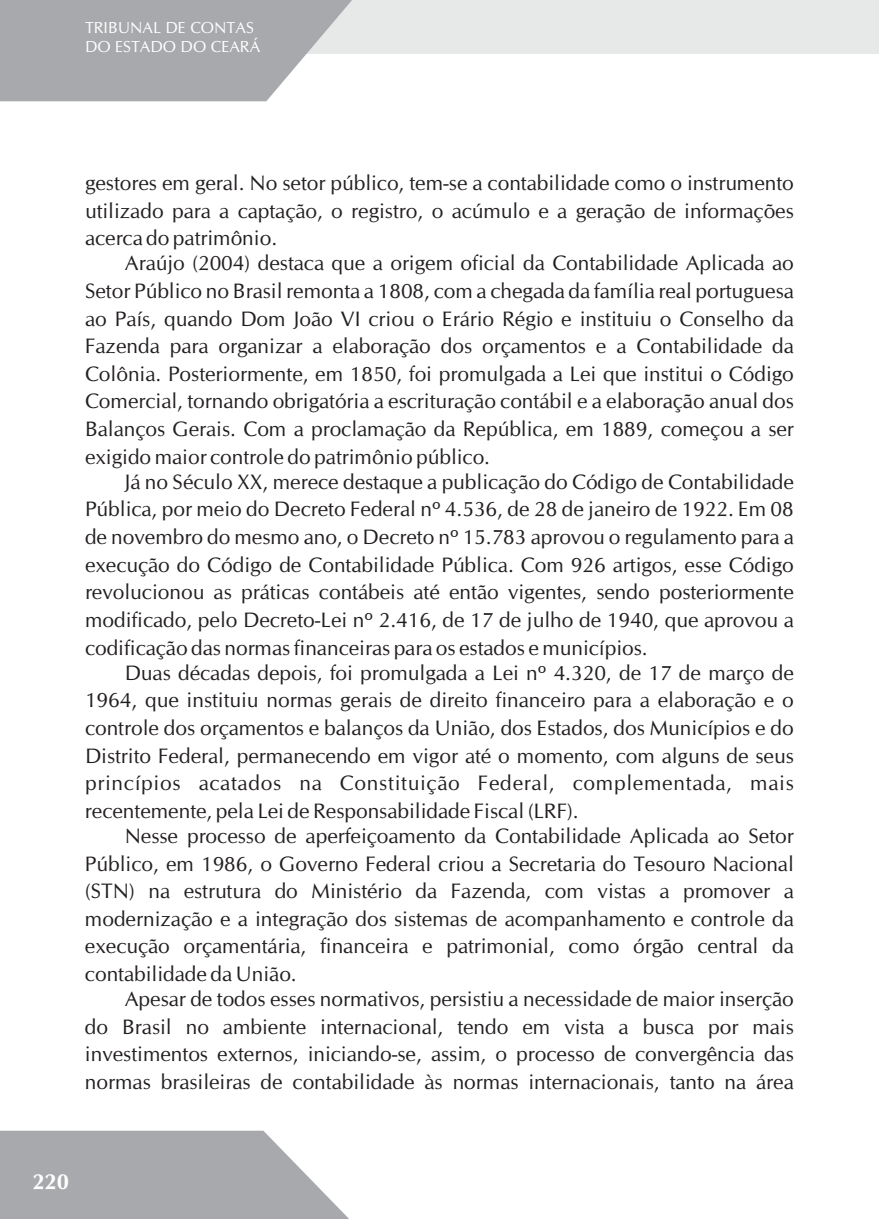
<style>
.page{position:relative;width:879px;height:1219px;background:#fff}
.page>*{position:absolute;margin:0;border:0;box-sizing:border-box;transform-origin:0 0}
.t1{font:700 22px "CG Omega";color:#fff}
.t2{font:21px/27.6px "CG Omega";color:#231f20;text-align:justify}
.t3{font:16px/19.2px "CG Omega";color:#fff}
</style>
<div class="page">
<div style="left:0;top:0;width:879px;height:53px;background:#e7e8e8"></div>
<svg style="left:0;top:1131px;width:349px;height:88px;background:#b1b3b6"></svg>
<svg style="left:0;top:0;width:352px;height:101px;background:#b0b1b4"></svg>
<p class="t3" style="left:85px;top:19px;width:177px">TRIBUNAL DE CONTAS<br>DO ESTADO DO CEARÁ</p>
<p class="t2" style="left:85px;top:171px;width:710px">gestores em geral. No setor público, tem-se a contabilidade como o instrumento utilizado para a captação, o registro, o acúmulo e a geração de informações acerca do patrimônio.</p>
<p class="t2" style="left:85px;top:251px;width:710px;text-indent:40px">Araújo (2004) destaca que a origem oficial da Contabilidade Aplicada ao Setor Público no Brasil remonta a 1808, com a chegada da família real portuguesa ao País, quando Dom João VI criou o Erário Régio e instituiu o Conselho da Fazenda para organizar a elaboração dos orçamentos e a Contabilidade da Colônia. Posteriormente, em 1850, foi promulgada a Lei que institui o Código Comercial, tornando obrigatória a escrituração contábil e a elaboração anual dos Balanços Gerais. Com a proclamação da República, em 1889, começou a ser exigido maior controle do patrimônio público.</p>
<p class="t2" style="left:85px;top:469px;width:710px;text-indent:40px">Já no Século XX, merece destaque a publicação do Código de Contabilidade Pública, por meio do Decreto Federal nº 4.536, de 28 de janeiro de 1922. Em 08 de novembro do mesmo ano, o Decreto nº 15.783 aprovou o regulamento para a execução do Código de Contabilidade Pública. Com 926 artigos, esse Código revolucionou as práticas contábeis até então vigentes, sendo posteriormente modificado, pelo Decreto-Lei nº 2.416, de 17 de julho de 1940, que aprovou a codificação das normas financeiras para os estados e municípios.</p>
<p class="t2" style="left:85px;top:660px;width:710px;text-indent:40px">Duas décadas depois, foi promulgada a Lei nº 4.320, de 17 de março de 1964, que instituiu normas gerais de direito financeiro para a elaboração e o controle dos orçamentos e balanços da União, dos Estados, dos Municípios e do Distrito Federal, permanecendo em vigor até o momento, com alguns de seus princípios acatados na Constituição Federal, complementada, mais recentemente, pela Lei de Responsabilidade Fiscal (LRF).</p>
<p class="t2" style="left:85px;top:823px;width:710px;text-indent:40px">Nesse processo de aperfeiçoamento da Contabilidade Aplicada ao Setor Público, em 1986, o Governo Federal criou a Secretaria do Tesouro Nacional (STN) na estrutura do Ministério da Fazenda, com vistas a promover a modernização e a integração dos sistemas de acompanhamento e controle da execução orçamentária, financeira e patrimonial, como órgão central da contabilidade da União.</p>
<p class="t2" style="left:85px;top:987px;width:710px;text-indent:40px">Apesar de todos esses normativos, persistiu a necessidade de maior inserção do Brasil no ambiente internacional, tendo em vista a busca por mais investimentos externos, iniciando-se, assim, o processo de convergência das normas brasileiras de contabilidade às normas internacionais, tanto na área</p>
<p class="t1" style="left:32px;top:1173px;width:38px">220</p>
</div>
